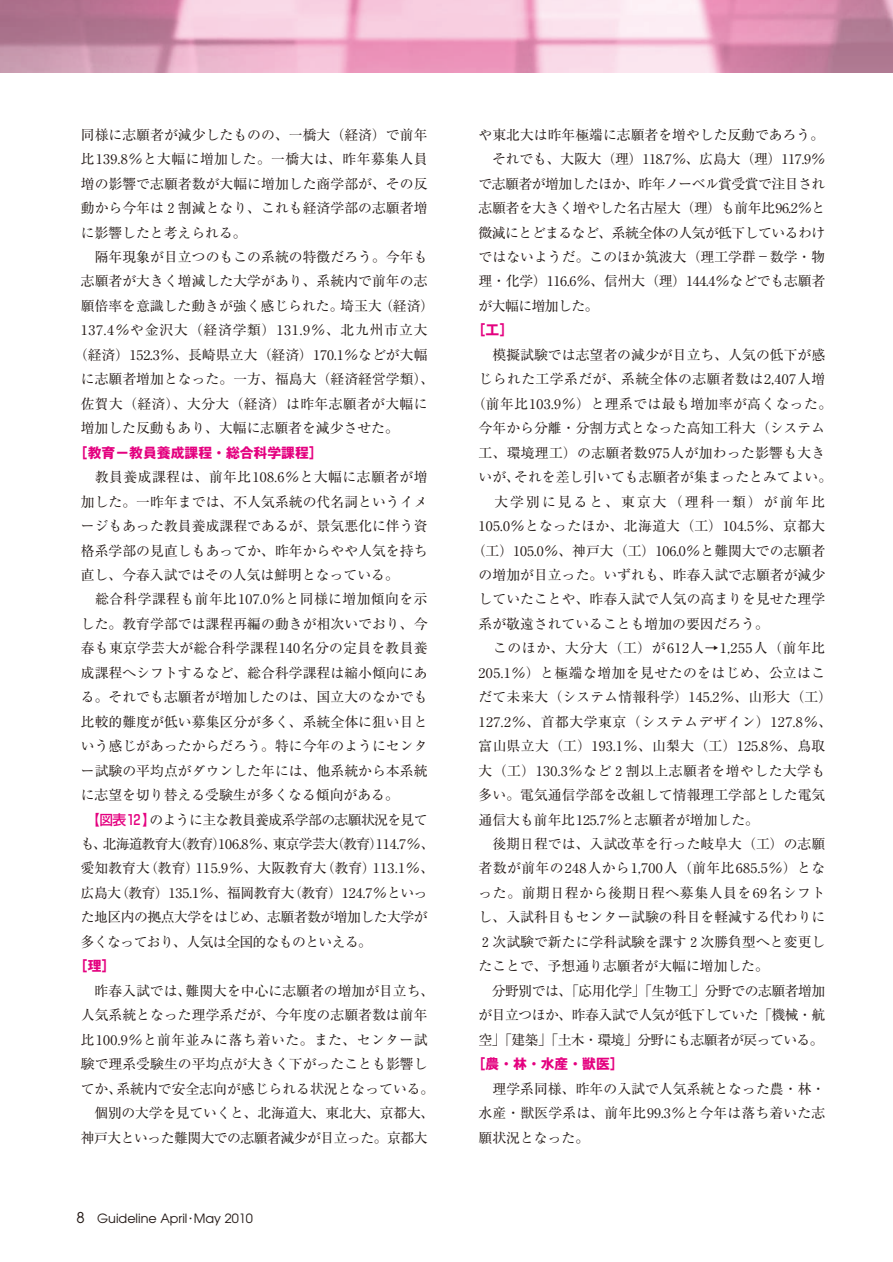
<style>
.page{position:relative;width:893px;height:1262px;background:#fff}
.page>*{position:absolute;margin:0;border:0;box-sizing:border-box;transform-origin:0 0}
.t1{font:13.8px/24.5px "Ryumin";letter-spacing:.005em;color:#231916;text-align:justify}
.t2{font:13.8px "Ryumin";letter-spacing:-.035em;color:#231916}
.t3{font:13.8px "Ryumin";letter-spacing:.03em;color:#231916}
.t4{font:13.8px "Ryumin";letter-spacing:-.015em;color:#231916}
.t5{font:13.8px "Ryumin";letter-spacing:.04em;color:#231916}
.t6{font:13.8px "Ryumin";letter-spacing:.035em;color:#231916}
.t7{font:13.8px "Ryumin";letter-spacing:-.045em;color:#231916}
.t8{font:13.8px "Ryumin";letter-spacing:-.04em;color:#231916}
.t9{font:700 13.8px "Gothic MB101";color:#e4007f}
.t10{font:13.8px "Ryumin";letter-spacing:-.06em;color:#231916}
.t11{font:13.8px "Ryumin";letter-spacing:.06em;color:#231916}
.t12{font:13.8px "Ryumin";letter-spacing:-.025em;color:#231916}
.t13{font:13.8px "Ryumin";letter-spacing:.045em;color:#231916}
.t14{font:13.8px "Ryumin";letter-spacing:.025em;color:#231916}
.t15{font:13.8px "Ryumin";letter-spacing:.145em;color:#231916}
.t16{font:12.75px "Avant Garde";color:#231916}
.s1{font-family:"Shin Go";font-weight:500;color:#e4007f}
.s2{font-size:14.85px}
.s3{font-family:"Ryumin";font-weight:300}
</style>
<div class="page">
<img style="left:0;top:0;width:892px;height:72px">
<p class="t1" style="left:81px;top:124px;width:348px">同様に志願者が減少したものの、一橋大（経済）で前年比139.8％と大幅に増加した。一橋大は、昨年募集人員増の影響で志願者数が大幅に増加した商学部が、その反動から今年は２割減となり、これも経済学部の志願者増に影響したと考えられる。</p>
<p class="t1" style="left:95px;top:246px;width:334px">隔年現象が目立つのもこの系統の特徴だろう。今年も</p>
<p class="t1" style="left:81px;top:271px;width:348px">志願者が大きく増減した大学があり、系統内で前年の志</p>
<p class="t1" style="left:81px;top:295px;width:355px">願倍率を意識した動きが強く感じられた。埼玉大（経済）</p>
<p class="t11" style="left:81px;top:325px;width:348px">137.4％や金沢大（経済学類）131.9％、北九州市立大</p>
<p class="t1" style="left:74px;top:344px;width:355px">（経済）152.3％、長崎県立大（経済）170.1％などが大幅</p>
<p class="t1" style="left:81px;top:369px;width:355px">に志願者増加となった。一方、福島大（経済経営学類）、</p>
<p class="t14" style="left:81px;top:399px;width:348px">佐賀大（経済）、大分大（経済）は昨年志願者が大幅に</p>
<p class="t1" style="left:81px;top:418px;width:319px">増加した反動もあり、大幅に志願者を減少させた。</p>
<p class="t9" style="left:74px;top:447px;width:250px">［教育－教員養成課程・総合科学課程］</p>
<p class="t1" style="left:81px;top:466px;width:348px;text-indent:14px">教員養成課程は、前年比108.6％と大幅に志願者が増加した。一昨年までは、不人気系統の代名詞というイメージもあった教員養成課程であるが、景気悪化に伴う資格系学部の見直しもあってか、昨年からやや人気を持ち直し、今春入試ではその人気は鮮明となっている。</p>
<p class="t3" style="left:95px;top:594px;width:334px">総合科学課程も前年比107.0％と同様に増加傾向を示</p>
<p class="t1" style="left:81px;top:613px;width:348px">した。教育学部では課程再編の動きが相次いでおり、今</p>
<p class="t1" style="left:81px;top:638px;width:348px">春も東京学芸大が総合科学課程140名分の定員を教員養</p>
<p class="t1" style="left:81px;top:662px;width:348px">成課程へシフトするなど、総合科学課程は縮小傾向にあ</p>
<p class="t1" style="left:81px;top:686px;width:348px">る。それでも志願者が増加したのは、国立大のなかでも</p>
<p class="t1" style="left:81px;top:711px;width:348px">比較的難度が低い募集区分が多く、系統全体に狙い目と</p>
<p class="t1" style="left:81px;top:735px;width:348px">いう感じがあったからだろう。特に今年のようにセンタ</p>
<p class="t1" style="left:81px;top:760px;width:348px">ー試験の平均点がダウンした年には、他系統から本系統</p>
<p class="t1" style="left:81px;top:784px;width:319px">に志望を切り替える受験生が多くなる傾向がある。</p>
<p class="t7" style="left:87px;top:814px;width:342px"><span class="s1">【図表１２】</span>のように主な教員養成系学部の志願状況を見て</p>
<p class="t10" style="left:81px;top:839px;width:355px">も、北海道教育大（教育）106.8％、東京学芸大（教育）114.7％、</p>
<p class="t1" style="left:81px;top:858px;width:355px">愛知教育大（教育）115.9％、大阪教育大（教育）113.1％、</p>
<p class="t2" style="left:81px;top:888px;width:348px">広島大（教育）135.1％、福岡教育大（教育）124.7％といっ</p>
<p class="t2" style="left:81px;top:912px;width:348px">た地区内の拠点大学をはじめ、志願者数が増加した大学が</p>
<p class="t7" style="left:81px;top:936px;width:292px">多くなっており、人気は全国的なものといえる。</p>
<p class="t9" style="left:74px;top:961px;width:43px">［理］</p>
<p class="t1" style="left:95px;top:980px;width:341px">昨春入試では、難関大を中心に志願者の増加が目立ち、</p>
<p class="t1" style="left:81px;top:1004px;width:348px">人気系統となった理学系だが、今年度の志願者数は前年</p>
<p class="t3" style="left:81px;top:1034px;width:348px">比100.9％と前年並みに落ち着いた。また、センター試</p>
<p class="t1" style="left:81px;top:1053px;width:348px">験で理系受験生の平均点が大きく下がったことも影響し</p>
<p class="t1" style="left:81px;top:1078px;width:355px">てか、系統内で安全志向が感じられる状況となっている。</p>
<p class="t4" style="left:94px;top:1108px;width:341px">個別の大学を見ていくと、北海道大、東北大、京都大、</p>
<p class="t2" style="left:81px;top:1132px;width:348px">神戸大といった難関大での志願者減少が目立った。京都大</p>
<p class="t16" style="left:77px;top:1213px;width:178px"><span class="s2">8</span> Guideline April<span class="s3">･</span>May 2010</p>
<p class="t1" style="left:478px;top:124px;width:347px">や東北大は昨年極端に志願者を増やした反動であろう。</p>
<p class="t4" style="left:492px;top:154px;width:334px">それでも、大阪大（理）118.7％、広島大（理）117.9％</p>
<p class="t2" style="left:478px;top:179px;width:348px">で志願者が増加したほか、昨年ノーベル賞受賞で注目され</p>
<p class="t12" style="left:478px;top:203px;width:348px">志願者を大きく増やした名古屋大（理）も前年比96.2％と</p>
<p class="t2" style="left:478px;top:227px;width:348px">微減にとどまるなど、系統全体の人気が低下しているわけ</p>
<p class="t1" style="left:478px;top:246px;width:348px">ではないようだ。このほか筑波大（理工学群－数学・物</p>
<p class="t4" style="left:478px;top:276px;width:348px">理・化学）116.6％、信州大（理）144.4％などでも志願者</p>
<p class="t8" style="left:478px;top:301px;width:121px">が大幅に増加した。</p>
<p class="t9" style="left:471px;top:325px;width:43px">［工］</p>
<p class="t1" style="left:492px;top:344px;width:334px">模擬試験では志望者の減少が目立ち、人気の低下が感</p>
<p class="t3" style="left:478px;top:374px;width:348px">じられた工学系だが、系統全体の志願者数は2,407人増</p>
<p class="t3" style="left:471px;top:399px;width:362px">（前年比103.9％）と理系では最も増加率が高くなった。</p>
<p class="t1" style="left:478px;top:418px;width:348px">今年から分離・分割方式となった高知工科大（システム</p>
<p class="t1" style="left:478px;top:442px;width:348px">工、環境理工）の志願者数975人が加わった影響も大き</p>
<p class="t1" style="left:478px;top:466px;width:355px">いが、それを差し引いても志願者が集まったとみてよい。</p>
<p class="t15" style="left:494px;top:496px;width:332px">大学別に見ると、東京大（理科一類）が前年比</p>
<p class="t1" style="left:478px;top:515px;width:348px">105.0％となったほか、北海道大（工）104.5％、京都大</p>
<p class="t1" style="left:471px;top:540px;width:355px">（工）105.0％、神戸大（工）106.0％と難関大での志願者</p>
<p class="t1" style="left:478px;top:564px;width:348px">の増加が目立った。いずれも、昨春入試で志願者が減少</p>
<p class="t1" style="left:478px;top:589px;width:348px">していたことや、昨春入試で人気の高まりを見せた理学</p>
<p class="t1" style="left:478px;top:613px;width:292px">系が敬遠されていることも増加の要因だろう。</p>
<p class="t13" style="left:493px;top:643px;width:334px">このほか、大分大（工）が612人→1,255人（前年比</p>
<p class="t6" style="left:478px;top:668px;width:348px">205.1％）と極端な増加を見せたのをはじめ、公立はこ</p>
<p class="t1" style="left:478px;top:686px;width:355px">だて未来大（システム情報科学）145.2％、山形大（工）</p>
<p class="t5" style="left:478px;top:716px;width:355px">127.2％、首都大学東京（システムデザイン）127.8％、</p>
<p class="t1" style="left:478px;top:735px;width:348px">富山県立大（工）193.1％、山梨大（工）125.8％、鳥取</p>
<p class="t6" style="left:478px;top:765px;width:348px">大（工）130.3％など２割以上志願者を増やした大学も</p>
<p class="t1" style="left:478px;top:784px;width:348px">多い。電気通信学部を改組して情報理工学部とした電気</p>
<p class="t1" style="left:478px;top:809px;width:282px">通信大も前年比125.7％と志願者が増加した。</p>
<p class="t1" style="left:492px;top:833px;width:334px">後期日程では、入試改革を行った岐阜大（工）の志願</p>
<p class="t3" style="left:478px;top:863px;width:348px">者数が前年の248人から1,700人（前年比685.5％）とな</p>
<p class="t5" style="left:478px;top:888px;width:348px">った。前期日程から後期日程へ募集人員を69名シフト</p>
<p class="t1" style="left:478px;top:906px;width:348px">し、入試科目もセンター試験の科目を軽減する代わりに</p>
<p class="t1" style="left:478px;top:931px;width:348px">２次試験で新たに学科試験を課す２次勝負型へと変更し</p>
<p class="t1" style="left:478px;top:955px;width:292px">たことで、予想通り志願者が大幅に増加した。</p>
<p class="t2" style="left:492px;top:985px;width:335px">分野別では、「応用化学」「生物工」分野での志願者増加</p>
<p class="t2" style="left:478px;top:1010px;width:348px">が目立つほか、昨春入試で人気が低下していた「機械・航</p>
<p class="t8" style="left:478px;top:1034px;width:346px">空」「建築」「土木・環境」分野にも志願者が戻っている。</p>
<p class="t9" style="left:471px;top:1058px;width:154px">［農・林・水産・獣医］</p>
<p class="t1" style="left:478px;top:1078px;width:348px;text-indent:14px">理学系同様、昨年の入試で人気系統となった農・林・水産・獣医学系は、前年比99.3％と今年は落ち着いた志願状況となった。</p>
</div>
